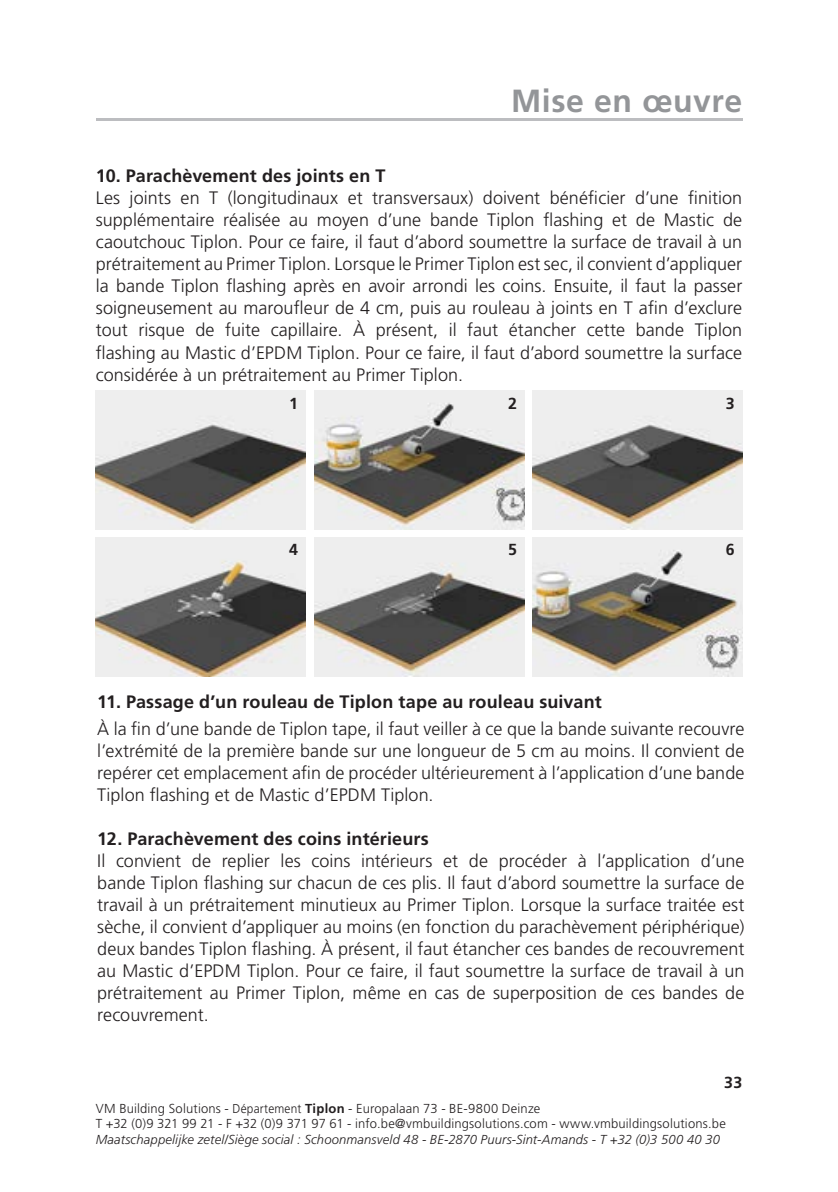
<style>
.page{position:relative;width:838px;height:1192px;background:#fff}
.page>*{position:absolute;margin:0;border:0;box-sizing:border-box;transform-origin:0 0}
.t1{font:700 32px "Frutiger";letter-spacing:.015em;color:#939598}
.t2{font:300 18px/22px "Frutiger";letter-spacing:.005em;color:#231f20;text-align:justify}
.t3{font:700 18px "Frutiger";letter-spacing:.01em;color:#231f20}
.t4{font:700 16px "Frutiger";color:#231f20}
.t5{font:300 13px/15.6px "Frutiger";letter-spacing:.015em;color:#231f20}
.t6{font:italic 300 13px "Frutiger";letter-spacing:.01em;color:#231f20}
.s1{font-size:12.8px}
.s2{font-weight:700}
</style>
<div class="page">
<hr style="left:96px;top:118px;width:646px;height:2px;background:#bcbdc0">
<img style="left:96px;top:391px;width:210px;height:139px">
<img style="left:315px;top:391px;width:209px;height:139px">
<img style="left:532px;top:391px;width:210px;height:139px">
<img style="left:96px;top:537px;width:210px;height:139px">
<img style="left:315px;top:537px;width:209px;height:139px">
<img style="left:532px;top:537px;width:210px;height:139px">
<h1 class="t1" style="left:511px;top:82px;width:232px">Mise en œuvre</h1>
<p class="t3" style="left:96px;top:165px;width:291px">10. Parachèvement des joints en T</p>
<p class="t2" style="left:96px;top:187px;width:648px">Les joints en T (longitudinaux et transversaux) doivent bénéficier d’une finition supplémentaire réalisée au moyen d’une bande Tiplon flashing et de Mastic de caoutchouc Tiplon. Pour ce faire, il faut d’abord soumettre la surface de travail à un prétraitement au Primer Tiplon. Lorsque le Primer Tiplon est sec, il convient d’appliquer la bande Tiplon flashing après en avoir arrondi les coins. Ensuite, il faut la passer soigneusement au maroufleur de 4 cm, puis au rouleau à joints en T afin d’exclure tout risque de fuite capillaire. À présent, il faut étancher cette bande Tiplon flashing au Mastic d’EPDM Tiplon. Pour ce faire, il faut d’abord soumettre la surface considérée à un prétraitement au Primer Tiplon.</p>
<p class="t4" style="left:289px;top:394px;width:10px">1</p>
<p class="t4" style="left:508px;top:394px;width:10px">2</p>
<p class="t4" style="left:726px;top:394px;width:10px">3</p>
<p class="t4" style="left:289px;top:540px;width:10px">4</p>
<p class="t4" style="left:508px;top:540px;width:10px">5</p>
<p class="t4" style="left:726px;top:540px;width:10px">6</p>
<p class="t3" style="left:97px;top:690px;width:506px">11. Passage d’un rouleau de Tiplon tape au rouleau suivant</p>
<p class="t2" style="left:97px;top:718px;width:649px">À la fin d’une bande de Tiplon tape, il faut veiller à ce que la bande suivante recouvre l’extrémité de la première bande sur une longueur de 5 cm au moins. Il convient de repérer cet emplacement afin de procéder ultérieurement à l’application d’une bande Tiplon flashing et de Mastic d’EPDM Tiplon.</p>
<p class="t3" style="left:97px;top:828px;width:333px">12. Parachèvement des coins intérieurs</p>
<p class="t2" style="left:97px;top:850px;width:649px">Il convient de replier les coins intérieurs et de procéder à l’application d’une bande Tiplon flashing sur chacun de ces plis. Il faut d’abord soumettre la surface de travail à un prétraitement minutieux au Primer Tiplon. Lorsque la surface traitée est sèche, il convient d’appliquer au moins (en fonction du parachèvement périphérique) deux bandes Tiplon flashing. À présent, il faut étancher ces bandes de recouvrement au Mastic d’EPDM Tiplon. Pour ce faire, il faut soumettre la surface de travail à un prétraitement au Primer Tiplon, même en cas de superposition de ces bandes de recouvrement.</p>
<p class="t4" style="left:724px;top:1073px;width:20px">33</p>
<p class="t5" style="left:96px;top:1100px;width:631px">VM Building Solutions - <span class="s1">Département</span> <span class="s2">Tiplon</span> - Europalaan 73 - BE-9800 Deinze<br>T +32 (0)9 321 99 21 - F +32 (0)9 371 97 61 - info.be@vmbuildingsolutions.com - www.vmbuildingsolutions.be</p>
<p class="t6" style="left:96px;top:1131px;width:626px">Maatschappelijke zetel/Siège social : Schoonmansveld 48 - BE-2870 Puurs-Sint-Amands - T +32 (0)3 500 40 30</p>
</div>
